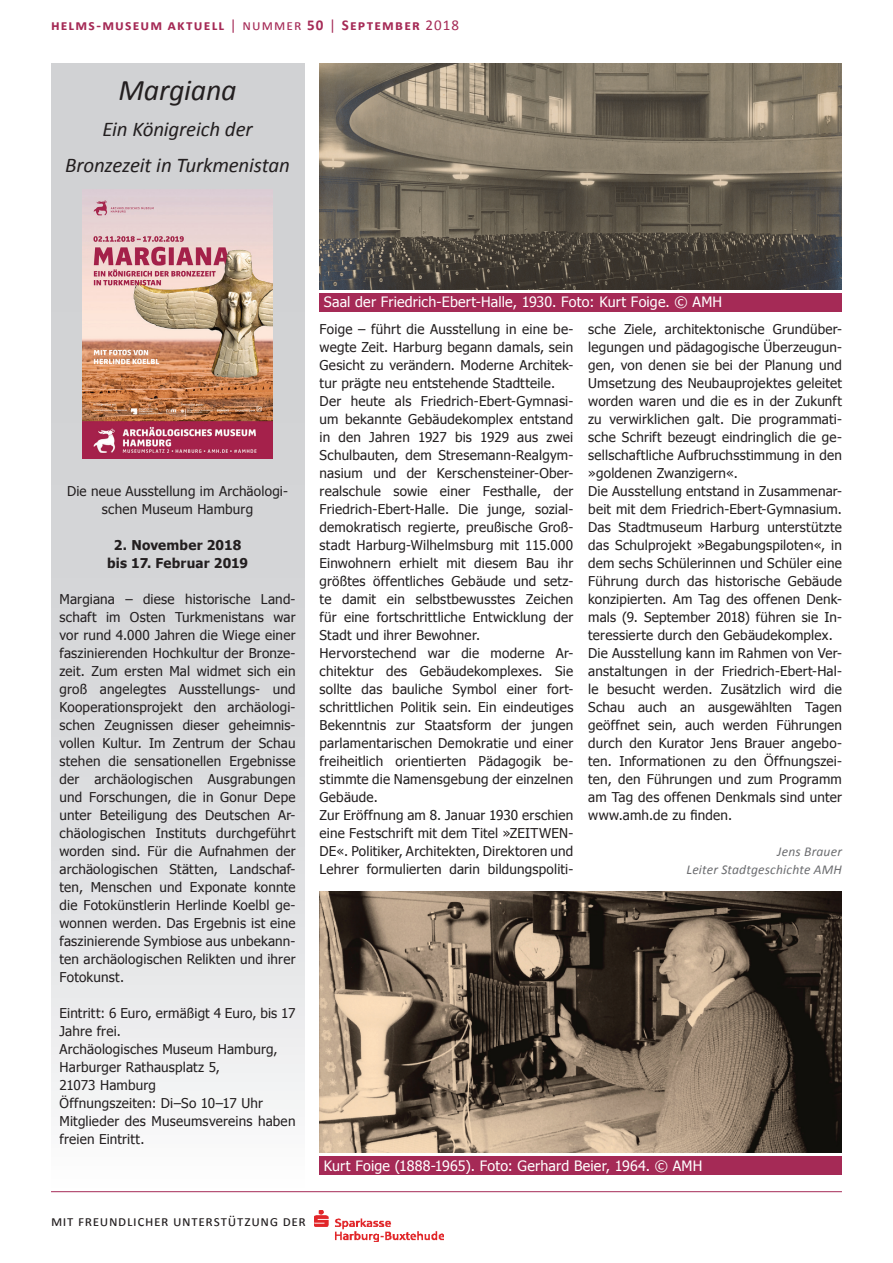
<style>
.page{position:relative;width:893px;height:1263px;background:#fff}
.page>*{position:absolute;margin:0;border:0;box-sizing:border-box;transform-origin:0 0}
.t1{font:italic 30px "Calibri";letter-spacing:-.01em;color:#231f20}
.t2{font:italic 21px/36px "Calibri";letter-spacing:-.01em;color:#231f20;text-align:center}
.t3{font:700 15px "Calibri";letter-spacing:.08em;color:#a52a56}
.t4{font:15px "Calibri";letter-spacing:.04em;color:#231f20}
.t5{font:14.25px "Tahoma";letter-spacing:.01em;color:#fff}
.t6{font:13.5px/18px "Tahoma";letter-spacing:.015em;color:#231f20}
.t7{font:italic 13.5px/18px "Calibri";letter-spacing:.01em;color:#6c6d70;text-align:right}
.t8{font:700 13.5px/18px "Tahoma";letter-spacing:.015em;color:#231f20;text-align:center}
.s1{font-weight:400}
</style>
<div class="page">
<div style="left:51px;top:64px;width:254px;height:1128px;background:linear-gradient(to bottom,#c8c9cc,#f0f0f1)"></div>
<img style="left:315px;top:1210px;width:128px;height:32px">
<hr style="left:51px;top:1191px;width:791px;height:1px;background:#a52a56">
<img style="left:320px;top:892px;width:522px;height:260px">
<div style="left:320px;top:1157px;width:522px;height:18px;background:#a52a56"></div>
<img style="left:82px;top:189px;width:191px;height:270px">
<img style="left:320px;top:64px;width:522px;height:225px">
<div style="left:320px;top:293px;width:522px;height:18px;background:#a52a56"></div>
<p class="t3" style="left:51px;top:15px;width:410px">helms-museum aktuell <span class="s1">| nummer</span> 50 <span class="s1">|</span> September <span class="s1">2018</span></p>
<p class="t1" style="left:118px;top:69px;width:120px">Margiana</p>
<p class="t2" style="left:65px;top:110px;width:226px">Ein Königreich der<br>Bronzezeit in Turkmenistan</p>
<p class="t6" style="left:67px;top:481px;width:223px;text-align:center">Die neue Ausstellung im Archäologi&shy;schen Museum Hamburg</p>
<p class="t8" style="left:107px;top:535px;width:143px">2. November 2018 bis 17. Februar 2019</p>
<p class="t6" style="left:60px;top:589px;width:238px;text-align:justify">Margiana – diese historische Land&shy;schaft im Osten Turkmenistans war vor rund 4.000 Jahren die Wiege einer faszinierenden Hochkultur der Bronze&shy;zeit. Zum ersten Mal widmet sich ein groß angelegtes Ausstellungs- und Kooperationsprojekt den archäologi&shy;schen Zeugnissen dieser geheimnis&shy;vollen Kultur. Im Zentrum der Schau stehen die sensationellen Ergebnisse der archäologischen Ausgrabungen und Forschungen, die in Gonur Depe unter Beteiligung des Deutschen Ar&shy;chäologischen Instituts durchgeführt worden sind. Für die Aufnahmen der archäologischen Stätten, Landschaf&shy;ten, Menschen und Exponate konnte die Fotokünstlerin Herlinde Koelbl ge&shy;wonnen werden. Das Ergebnis ist eine faszinierende Symbiose aus unbekann&shy;ten archäologischen Relikten und ihrer Fotokunst.</p>
<p class="t6" style="left:60px;top:1003px;width:237px">Eintritt: 6 Euro, ermäßigt 4 Euro, bis 17<br>Jahre frei.<br>Archäologisches Museum Hamburg,<br>Harburger Rathausplatz 5,<br>21073 Hamburg<br>Öffnungszeiten: Di–So 10–17 Uhr<br>Mitglieder des Museumsvereins haben freien Eintritt.</p>
<p class="t5" style="left:324px;top:292px;width:400px">Saal der Friedrich-Ebert-Halle, 1930. Foto: Kurt Foige. © AMH</p>
<p class="t6" style="left:320px;top:319px;width:255px">Foige – führt die Ausstellung in eine be&shy;wegte Zeit. Harburg begann damals, sein Gesicht zu verändern. Moderne Architek&shy;tur prägte neu entstehende Stadtteile.<br>Der heute als Friedrich-Ebert-Gymnasi&shy;um bekannte Gebäudekomplex entstand in den Jahren 1927 bis 1929 aus zwei Schulbauten, dem Stresemann-Realgym&shy;nasium und der Kerschensteiner-Ober&shy;realschule sowie einer Festhalle, der Friedrich-Ebert-Halle. Die junge, sozial&shy;demokratisch regierte, preußische Groß&shy;stadt Harburg-Wilhelmsburg mit 115.000<br>Einwohnern erhielt mit diesem Bau ihr größtes öffentliches Gebäude und setz&shy;te damit ein selbstbewusstes Zeichen für eine fortschrittliche Entwicklung der Stadt und ihrer Bewohner.<br>Hervorstechend war die moderne Ar&shy;chitektur des Gebäudekomplexes. Sie sollte das bauliche Symbol einer fort&shy;schrittlichen Politik sein. Ein eindeutiges Bekenntnis zur Staatsform der jungen parlamentarischen Demokratie und einer freiheitlich orientierten Pädagogik be&shy;stimmte die Namensgebung der einzelnen Gebäude.<br>Zur Eröffnung am 8. Januar 1930 erschien eine Festschrift mit dem Titel »ZEITWEN-DE«. Politiker, Architekten, Direktoren und Lehrer formulierten darin bildungspoliti-</p>
<p class="t6" style="left:588px;top:319px;width:255px">sche Ziele, architektonische Grundüber&shy;legungen und pädagogische Überzeugun&shy;gen, von denen sie bei der Planung und Umsetzung des Neubauprojektes geleitet worden waren und die es in der Zukunft zu verwirklichen galt. Die programmati&shy;sche Schrift bezeugt eindringlich die ge&shy;sellschaftliche Aufbruchsstimmung in den »goldenen Zwanzigern«.<br>Die Ausstellung entstand in Zusammenar&shy;beit mit dem Friedrich-Ebert-Gymnasium.<br>Das Stadtmuseum Harburg unterstützte das Schulprojekt »Begabungspiloten«, in dem sechs Schülerinnen und Schüler eine Führung durch das historische Gebäude konzipierten. Am Tag des offenen Denk&shy;mals (9. September 2018) führen sie In&shy;teressierte durch den Gebäudekomplex.<br>Die Ausstellung kann im Rahmen von Ver&shy;anstaltungen in der Friedrich-Ebert-Hal&shy;le besucht werden. Zusätzlich wird die Schau auch an ausgewählten Tagen geöffnet sein, auch werden Führungen durch den Kurator Jens Brauer angebo&shy;ten. Informationen zu den Öffnungszei&shy;ten, den Führungen und zum Programm am Tag des offenen Denkmals sind unter www.amh.de zu finden.</p>
<p class="t7" style="left:686px;top:842px;width:157px">Jens Brauer<br>Leiter Stadtgeschichte AMH</p>
<p class="t5" style="left:324px;top:1156px;width:380px">Kurt Foige (1888-1965). Foto: Gerhard Beier, 1964. © AMH</p>
<p class="t4" style="left:51px;top:1212px;width:256px">mit freundlicher unterstützung der</p>
</div>
